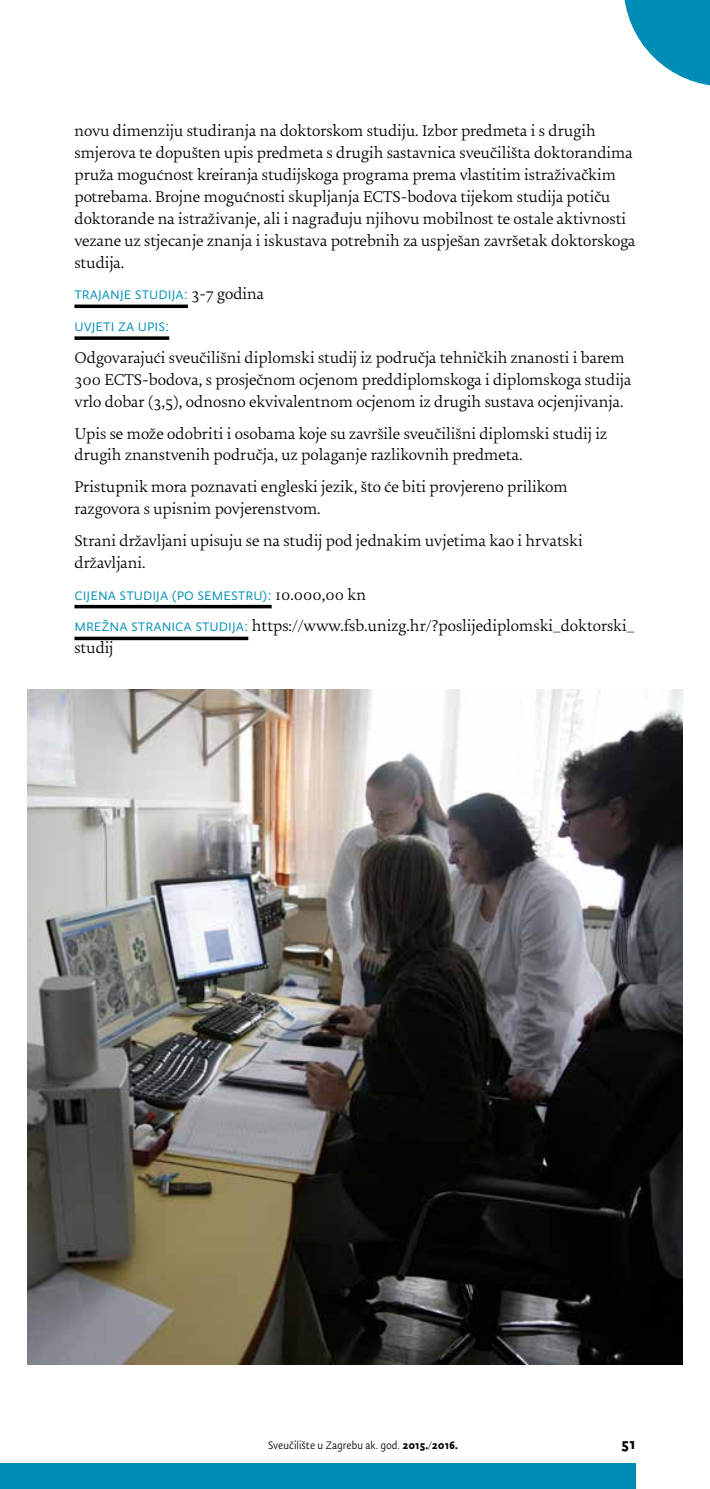
<style>
.page{position:relative;width:710px;height:1489px;background:#fff}
.page>*{position:absolute;margin:0;border:0;box-sizing:border-box;transform-origin:0 0}
.t1{font:17.5px/31.8px "Unizg Sans Normal";color:#008db5}
.t2{font:300 16.62px/21.9px "Uni Zg";color:#000}
.t3{font:700 16.62px "Unizg Sans";color:#000}
.t4{font:12.25px "Unizg Sans Normal";color:#000}
.s1{font-family:"Uni Zg";font-weight:300;font-size:16.62px;color:#000}
.s2{font-family:"Unizg Sans Normal";font-weight:400;font-size:17.5px;color:#008db5}
.s3{font-family:"Unizg Sans";font-weight:700}
.s4{font-family:"Unizg Sans";font-weight:300}
</style>
<div class="page">
<div style="left:0;top:1462px;width:635px;height:26px;background:#008db5"></div>
<svg style="left:624px;top:0;width:85px;height:86px"></svg>
<svg style="left:74px;top:304px;width:114px;height:4px"></svg>
<svg style="left:74px;top:336px;width:95px;height:4px"></svg>
<hr style="left:74px;top:605px;width:197px;height:3px;background:#000">
<svg style="left:74px;top:636px;width:174px;height:4px"></svg>
<img style="left:27px;top:689px;width:655px;height:675px">
<p class="t2" style="left:74px;top:121px;width:562px">novu dimenziju studiranja na doktorskom studiju. Izbor predmeta i s drugih smjerova te dopušten upis predmeta s drugih sastavnica sveučilišta doktorandima pruža mogućnost kreiranja studijskoga programa prema vlastitim istraživačkim potrebama. Brojne mogućnosti skupljanja ECTS-bodova tijekom studija potiču doktorande na istraživanje, ali i nagrađuju njihovu mobilnost te ostale aktivnosti vezane uz stjecanje znanja i iskustava potrebnih za uspješan završetak doktorskoga studija.</p>
<p class="t1" style="left:74px;top:278px;width:191px">Trajanje studija: <span class="s1">3-7 godina<br></span>Uvjeti za upis:</p>
<p class="t2" style="left:74px;top:348px;width:558px">Odgovarajući sveučilišni diplomski studij iz područja tehničkih znanosti i barem<br>300 ECTS-bodova, s prosječnom ocjenom preddiplomskoga i diplomskoga studija vrlo dobar (3,5), odnosno ekvivalentnom ocjenom iz drugih sustava ocjenjivanja.</p>
<p class="t2" style="left:74px;top:423px;width:534px">Upis se može odobriti i osobama koje su završile sveučilišni diplomski studij iz drugih znanstvenih područja, uz polaganje razlikovnih predmeta.</p>
<p class="t2" style="left:74px;top:477px;width:494px">Pristupnik mora poznavati engleski jezik, što će biti provjereno prilikom razgovora s upisnim povjerenstvom.</p>
<p class="t2" style="left:74px;top:530px;width:509px">Strani državljani upisuju se na studij pod jednakim uvjetima kao i hrvatski državljani.</p>
<p class="t1" style="left:74px;top:578px;width:293px">Cijena studija (po semestru): <span class="s1">10.000,00 kn</span></p>
<p class="t2" style="left:74px;top:616px;width:561px"><span class="s2">Mrežna stranica studija:</span> https://www.fsb.unizg.hr/?poslijediplomski_doktorski_ studij</p>
<p class="t4" style="left:268px;top:1437px;width:191px">Sveučilište u Zagrebu ak. god. <span class="s3">2015.</span><span class="s4">/</span><span class="s3">2016.</span></p>
<p class="t3" style="left:621px;top:1433px;width:15px">51</p>
</div>
